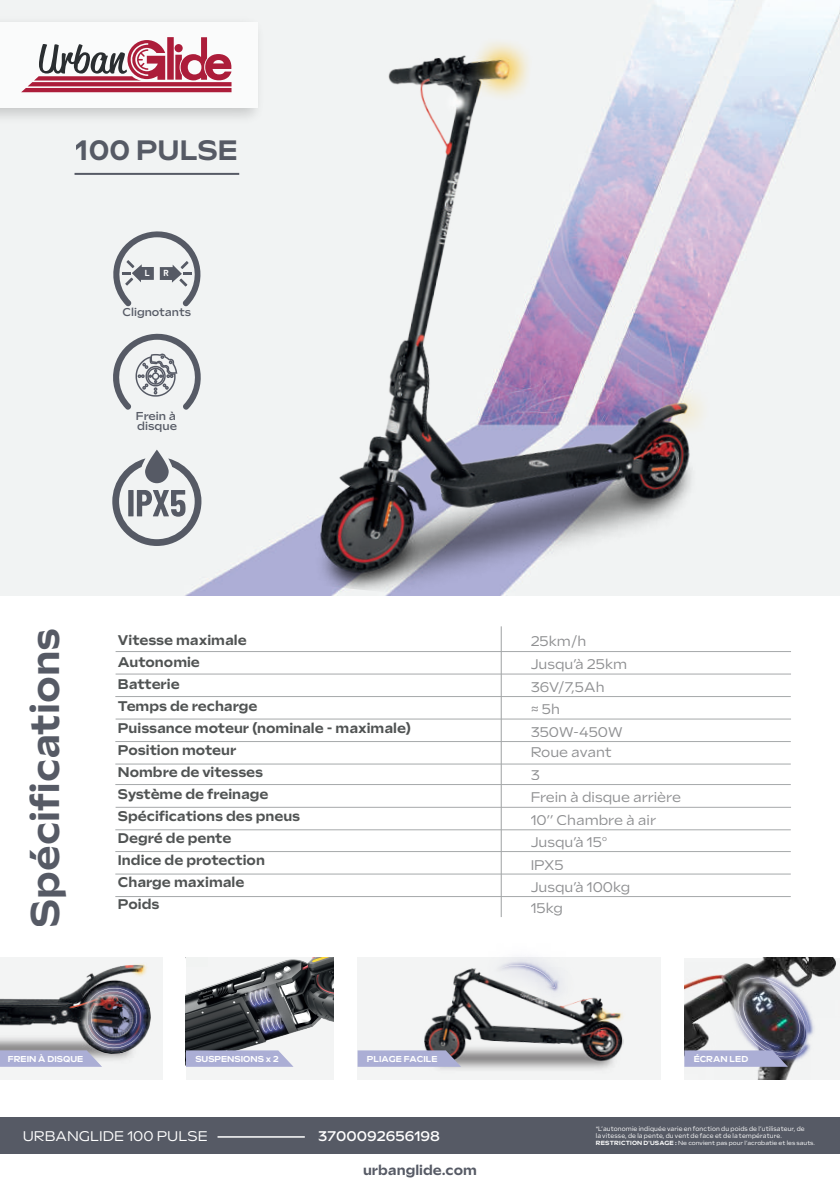
<style>
.page{position:relative;width:840px;height:1191px;background:#fff}
.page>*{position:absolute;margin:0;border:0;box-sizing:border-box;transform-origin:0 0}
.t1{font:700 40px "Sculpin";color:#565a65}
.t2{font:700 28px "Sculpin";color:#565a65}
.t3{font:700 14px/22px "Sculpin";color:#505353}
.t4{font:14px/22.4px "Sculpin";color:#8f9092}
.t5{font:14px "Sculpin";color:#fff}
.t6{font:700 14px "Sculpin";color:#565a65}
.t7{font:500 14px "Sculpin";color:#fff}
.t8{font:500 11.4px/10.6px "Sculpin";color:#565a65}
.t9{font:700 8.6px "Sculpin";color:#fff}
.t10{font:700 8.6px "Barlow";color:#fff}
.t11{font:6.6px/7.2px "Sculpin";letter-spacing:.02em;color:#fff;scale:.92 1}
.t12{font:6px "Sculpin";color:#fff}
.s1{font-weight:700}
</style>
<div class="page">
<img style="left:13px;top:957px;width:149px;height:122px">
<div style="left:0;top:1117px;width:839px;height:36px;background:#565a65"></div>
<div style="left:0;top:22px;width:257px;height:86px;background:#fff"></div>
<svg style="left:21px;top:37px;width:210px;height:55px"></svg>
<hr style="left:74px;top:173px;width:165px;height:2px;background:#565a65">
<hr style="left:217px;top:1136px;width:87px;height:1px;background:#fff">
<hr style="left:115px;top:651px;width:675px;height:1px;background:#a6a9aa">
<hr style="left:115px;top:673px;width:675px;height:1px;background:#a6a9aa">
<hr style="left:115px;top:696px;width:675px;height:1px;background:#a6a9aa">
<hr style="left:115px;top:718px;width:675px;height:1px;background:#a6a9aa">
<hr style="left:115px;top:741px;width:675px;height:1px;background:#a6a9aa">
<hr style="left:115px;top:763px;width:675px;height:1px;background:#a6a9aa">
<hr style="left:115px;top:784px;width:675px;height:1px;background:#a6a9aa">
<hr style="left:115px;top:807px;width:675px;height:1px;background:#a6a9aa">
<hr style="left:115px;top:829px;width:675px;height:1px;background:#a6a9aa">
<hr style="left:115px;top:851px;width:675px;height:1px;background:#a6a9aa">
<hr style="left:115px;top:873px;width:675px;height:1px;background:#a6a9aa">
<hr style="left:115px;top:896px;width:675px;height:1px;background:#a6a9aa">
<hr style="left:500px;top:626px;width:1px;height:291px;background:#a6a9aa">
<img style="left:186px;top:957px;width:148px;height:122px">
<svg style="left:248px;top:988px;width:34px;height:50px"></svg>
<div style="left:186px;top:957px;width:21px;height:10px;background:#f1f3f2"></div>
<img style="left:699px;top:957px;width:140px;height:122px">
<svg style="left:112px;top:449px;width:89px;height:97px"></svg>
<svg style="left:110px;top:325px;width:98px;height:86px"></svg>
<svg style="left:111px;top:223px;width:96px;height:85px"></svg>
<svg style="left:0;top:981px;width:146px;height:85px"></svg>
<svg style="left:186px;top:1050px;width:107px;height:16px"></svg>
<img style="left:699px;top:976px;width:109px;height:90px">
<img style="left:350px;top:820px;width:349px;height:260px">
<img style="left:424px;top:892px;width:203px;height:168px">
<svg style="left:497px;top:959px;width:59px;height:29px"></svg>
<img style="left:834px;top:11px;width:5px;height:120px">
<img style="left:303px;top:21px;width:441px;height:575px">
<h2 class="t2" style="left:76px;top:134px;width:163px">100 PULSE</h2>
<p class="t10" style="left:145px;top:268px;width:6px">L</p>
<p class="t10" style="left:163px;top:268px;width:7px">R</p>
<p class="t8" style="left:122px;top:307px;width:70px">Clignotants</p>
<p class="t8" style="left:136px;top:410px;width:43px">Frein à disque</p>
<h1 class="t1" style="left:22px;top:927px;width:301px;rotate:-90deg">Spécifications</h1>
<p class="t3" style="left:118px;top:629px;width:294px">Vitesse maximale<br>Autonomie<br>Batterie<br>Temps de recharge<br>Puissance moteur (nominale - maximale)<br>Position moteur<br>Nombre de vitesses<br>Système de freinage<br>Spécifications des pneus<br>Degré de pente<br>Indice de protection<br>Charge maximale<br>Poids</p>
<p class="t4" style="left:530px;top:630px;width:98px">25km/h<br>Jusqu’à 25km<br>36V/7,5Ah<br>≈ 5h<br>350W-450W</p>
<p class="t4" style="left:530px;top:741px;width:152px">Roue avant<br>3<br>Frein à disque arrière<br>10’’ Chambre à air<br>Jusqu’à 15°<br>IPX5<br>Jusqu’à 100kg</p>
<p class="t4" style="left:530px;top:896px;width:34px">15kg</p>
<p class="t9" style="left:8px;top:1054px;width:77px">FREIN À DISQUE</p>
<p class="t9" style="left:195px;top:1054px;width:85px">SUSPENSIONS x 2</p>
<p class="t9" style="left:367px;top:1054px;width:72px">PLIAGE FACILE</p>
<p class="t9" style="left:693px;top:1054px;width:56px">ÉCRAN LED</p>
<p class="t5" style="left:23px;top:1128px;width:186px">URBANGLIDE 100 PULSE</p>
<p class="t7" style="left:318px;top:1128px;width:123px">3700092656198</p>
<p class="t6" style="left:363px;top:1161px;width:115px">urbanglide.com</p>
<p class="t11" style="left:595px;top:1124px;width:228px">*L’autonomie indiquée varie en fonction du poids de l’utilisateur, de la vitesse, de la pente, du vent de face et de la température.</p>
<p class="t12" style="left:595px;top:1139px;width:221px"><span class="s1">RESTRICTION D'USAGE :</span> Ne convient pas pour l’acrobatie et les sauts.</p>
</div>
